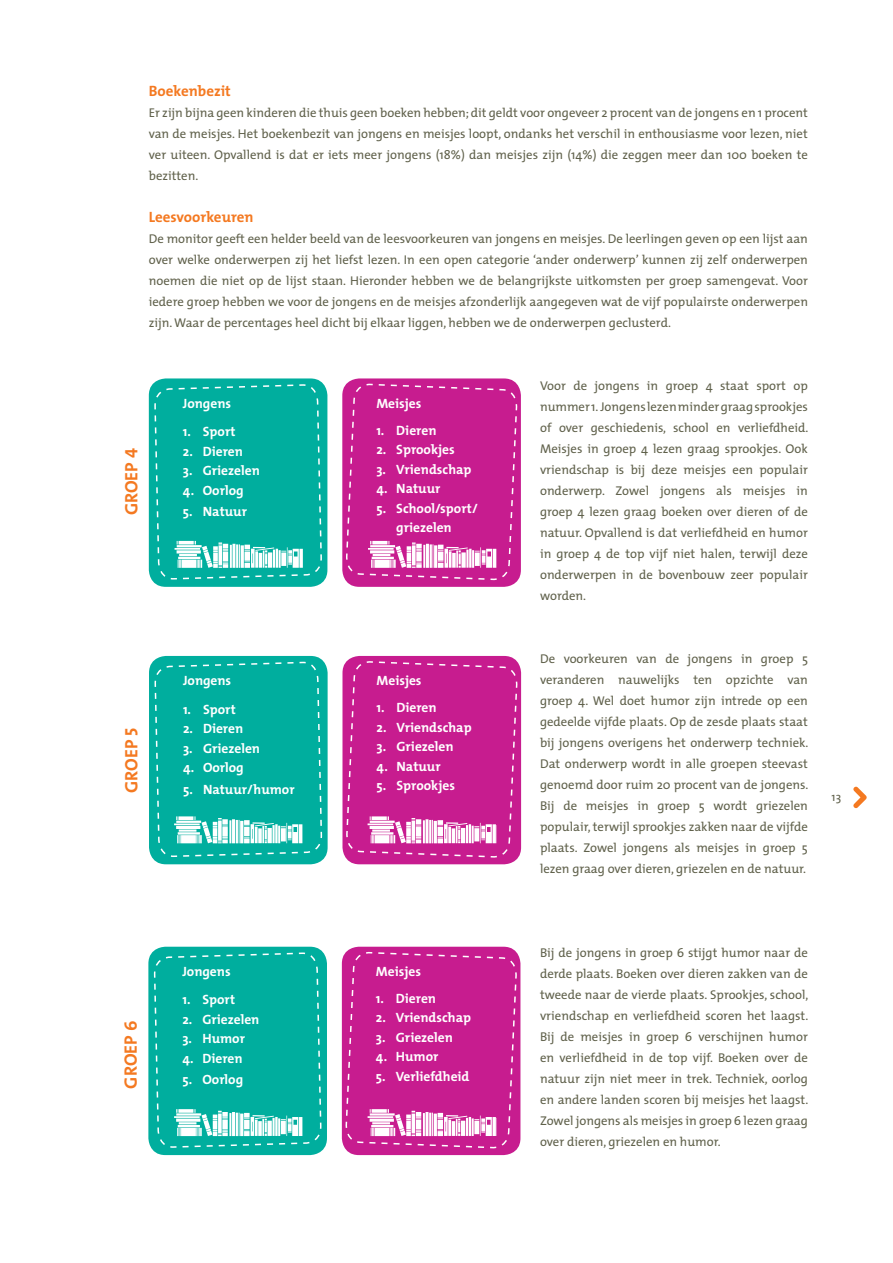
<style>
.page{position:relative;width:893px;height:1263px;background:#fff}
.page>*{position:absolute;margin:0;border:0;box-sizing:border-box;transform-origin:0 0}
.t1{font:700 18px "The Mix";color:#f47921}
.t2{font:700 15px "The Mix";color:#f47921}
.t3{font:700 13.5px/19.5px "The Mix";color:#fff;text-align:center}
.t4{font:12.75px/21px "The Mix";color:#60614b;text-align:justify}
.t5{font:12px "The Mix";color:#60614b}
.s1{font-family:"The Mix Bold Caps";font-weight:400}
</style>
<div class="page">
<svg style="left:853px;top:787px;width:14px;height:21px"></svg>
<div style="left:149px;top:378px;width:178px;height:209px;background:#00ae9e;border-radius:17px"></div>
<svg style="left:154px;top:384px;width:168px;height:196px"></svg>
<div style="left:342px;top:378px;width:179px;height:209px;background:#c71c8f;border-radius:17px"></div>
<svg style="left:345px;top:378px;width:173px;height:209px"></svg>
<hr style="left:493px;top:549px;width:3px;height:19px;background:#fff">
<svg style="left:368px;top:541px;width:124px;height:40px"></svg>
<div style="left:149px;top:656px;width:179px;height:208px;background:#00ae9e;border-radius:17px"></div>
<svg style="left:154px;top:661px;width:169px;height:196px"></svg>
<div style="left:342px;top:656px;width:179px;height:208px;background:#c71c8f;border-radius:17px"></div>
<svg style="left:345px;top:655px;width:173px;height:210px"></svg>
<div style="left:375px;top:835px;width:14px;height:8px;background:#fff"></div>
<svg style="left:371px;top:835px;width:3px;height:8px"></svg>
<hr style="left:371px;top:832px;width:22px;height:3px;background:#fff">
<hr style="left:372px;top:829px;width:18px;height:3px;background:#fff">
<hr style="left:370px;top:826px;width:24px;height:3px;background:#fff">
<hr style="left:368px;top:823px;width:25px;height:2px;background:#fff">
<hr style="left:370px;top:821px;width:25px;height:2px;background:#fff">
<svg style="left:372px;top:816px;width:15px;height:4px"></svg>
<svg style="left:387px;top:816px;width:34px;height:27px"></svg>
<hr style="left:429px;top:820px;width:2px;height:23px;background:#fff">
<hr style="left:423px;top:820px;width:2px;height:23px;background:#fff">
<hr style="left:425px;top:819px;width:3px;height:24px;background:#fff">
<svg style="left:492px;top:824px;width:4px;height:19px"></svg>
<svg style="left:432px;top:820px;width:60px;height:23px"></svg>
<div style="left:148px;top:947px;width:179px;height:208px;background:#00ae9e;border-radius:17px"></div>
<svg style="left:153px;top:952px;width:169px;height:196px"></svg>
<div style="left:342px;top:947px;width:178px;height:208px;background:#c71c8f;border-radius:17px"></div>
<svg style="left:345px;top:946px;width:173px;height:210px"></svg>
<svg style="left:492px;top:1117px;width:4px;height:19px"></svg>
<svg style="left:368px;top:1109px;width:124px;height:40px"></svg>
<p class="t2" style="left:149px;top:82px;width:84px">Boekenbezit</p>
<p class="t4" style="left:149px;top:103px;width:661px">Er zijn bijna geen kinderen die thuis geen boeken hebben; dit geldt voor ongeveer 2 procent van de jongens en 1 procent van de meisjes. Het boekenbezit van jongens en meisjes loopt, ondanks het verschil in enthousiasme voor lezen, niet ver uiteen. Opvallend is dat er iets meer jongens (18%) dan meisjes zijn (14%) die zeggen meer dan 100 boeken te bezitten.</p>
<p class="t2" style="left:149px;top:208px;width:106px">Leesvoorkeuren</p>
<p class="t4" style="left:149px;top:229px;width:661px">De monitor geeft een helder beeld van de leesvoorkeuren van jongens en meisjes. De leerlingen geven op een lijst aan over welke onderwerpen zij het liefst lezen. In een open categorie ‘ander onderwerp’ kunnen zij zelf onderwerpen noemen die niet op de lijst staan. Hieronder hebben we de belangrijkste uitkomsten per groep samengevat. Voor iedere groep hebben we voor de jongens en de meisjes afzonderlijk aangegeven wat de vijf populairste onderwerpen zijn. Waar de percentages heel dicht bij elkaar liggen, hebben we de onderwerpen geclusterd.</p>
<h1 class="t1" style="left:120px;top:515px;width:69px;rotate:-90deg">GROEP <span class="s1">4</span></h1>
<p class="t3" style="left:183px;top:393px;width:50px">Jongens</p>
<p class="t3" style="left:183px;top:422px;width:54px">1. Sport</p>
<p class="t3" style="left:183px;top:441px;width:62px">2. Dieren</p>
<p class="t3" style="left:183px;top:461px;width:79px">3. Griezelen</p>
<p class="t3" style="left:183px;top:480px;width:62px">4. Oorlog</p>
<p class="t3" style="left:183px;top:502px;width:66px">5. Natuur</p>
<p class="t3" style="left:376px;top:393px;width:47px">Meisjes</p>
<p class="t3" style="left:376px;top:420px;width:62px">1. Dieren</p>
<p class="t3" style="left:376px;top:440px;width:80px">2. Sprookjes</p>
<p class="t3" style="left:376px;top:459px;width:97px">3. Vriendschap</p>
<p class="t3" style="left:376px;top:479px;width:66px">4. Natuur</p>
<p class="t3" style="left:376px;top:498px;width:103px">5. School/sport/ griezelen</p>
<p class="t4" style="left:540px;top:376px;width:270px">Voor de jongens in groep 4 staat sport op nummer 1. Jongens lezen minder graag sprookjes of over geschiedenis, school en verliefdheid.<br>Meisjes in groep 4 lezen graag sprookjes. Ook vriendschap is bij deze meisjes een populair onderwerp. Zowel jongens als meisjes in groep 4 lezen graag boeken over dieren of de natuur. Opvallend is dat verliefdheid en humor in groep 4 de top vijf niet halen, terwijl deze onderwerpen in de bovenbouw zeer populair worden.</p>
<h1 class="t1" style="left:120px;top:793px;width:67px;rotate:-90deg">GROEP <span class="s1">5</span></h1>
<p class="t3" style="left:183px;top:671px;width:50px">Jongens</p>
<p class="t3" style="left:183px;top:699px;width:54px">1. Sport</p>
<p class="t3" style="left:183px;top:719px;width:62px">2. Dieren</p>
<p class="t3" style="left:183px;top:738px;width:79px">3. Griezelen</p>
<p class="t3" style="left:183px;top:758px;width:62px">4. Oorlog</p>
<p class="t3" style="left:183px;top:779px;width:113px">5. Natuur/humor</p>
<p class="t3" style="left:376px;top:671px;width:47px">Meisjes</p>
<p class="t3" style="left:376px;top:698px;width:62px">1. Dieren</p>
<p class="t3" style="left:376px;top:717px;width:97px">2. Vriendschap</p>
<p class="t3" style="left:376px;top:737px;width:79px">3. Griezelen</p>
<p class="t3" style="left:376px;top:756px;width:66px">4. Natuur</p>
<p class="t3" style="left:376px;top:776px;width:80px">5. Sprookjes</p>
<p class="t4" style="left:540px;top:649px;width:270px">De voorkeuren van de jongens in groep 5 veranderen nauwelijks ten opzichte van groep 4. Wel doet humor zijn intrede op een gedeelde vijfde plaats. Op de zesde plaats staat bij jongens overigens het onderwerp techniek.<br>Dat onderwerp wordt in alle groepen steevast genoemd door ruim 20 procent van de jongens.<br>Bij de meisjes in groep 5 wordt griezelen populair, terwijl sprookjes zakken naar de vijfde plaats. Zowel jongens als meisjes in groep 5 lezen graag over dieren, griezelen en de natuur.</p>
<p class="t5" style="left:832px;top:789px;width:11px">13</p>
<h1 class="t1" style="left:119px;top:1089px;width:69px;rotate:-90deg">GROEP <span class="s1">6</span></h1>
<p class="t3" style="left:182px;top:962px;width:50px">Jongens</p>
<p class="t3" style="left:182px;top:990px;width:54px">1. Sport</p>
<p class="t3" style="left:182px;top:1009px;width:79px">2. Griezelen</p>
<p class="t3" style="left:182px;top:1029px;width:64px">3. Humor</p>
<p class="t3" style="left:182px;top:1048px;width:62px">4. Dieren</p>
<p class="t3" style="left:182px;top:1070px;width:62px">5. Oorlog</p>
<p class="t3" style="left:376px;top:962px;width:47px">Meisjes</p>
<p class="t3" style="left:376px;top:989px;width:62px">1. Dieren</p>
<p class="t3" style="left:376px;top:1008px;width:97px">2. Vriendschap</p>
<p class="t3" style="left:376px;top:1027px;width:79px">3. Griezelen</p>
<p class="t3" style="left:376px;top:1047px;width:64px">4. Humor</p>
<p class="t3" style="left:376px;top:1066px;width:95px">5. Verliefdheid</p>
<p class="t4" style="left:540px;top:943px;width:270px">Bij de jongens in groep 6 stijgt humor naar de derde plaats. Boeken over dieren zakken van de tweede naar de vierde plaats. Sprookjes, school, vriendschap en verliefdheid scoren het laagst.<br>Bij de meisjes in groep 6 verschijnen humor en verliefdheid in de top vijf. Boeken over de natuur zijn niet meer in trek. Techniek, oorlog en andere landen scoren bij meisjes het laagst.<br>Zowel jongens als meisjes in groep 6 lezen graag over dieren, griezelen en humor.</p>
</div>
